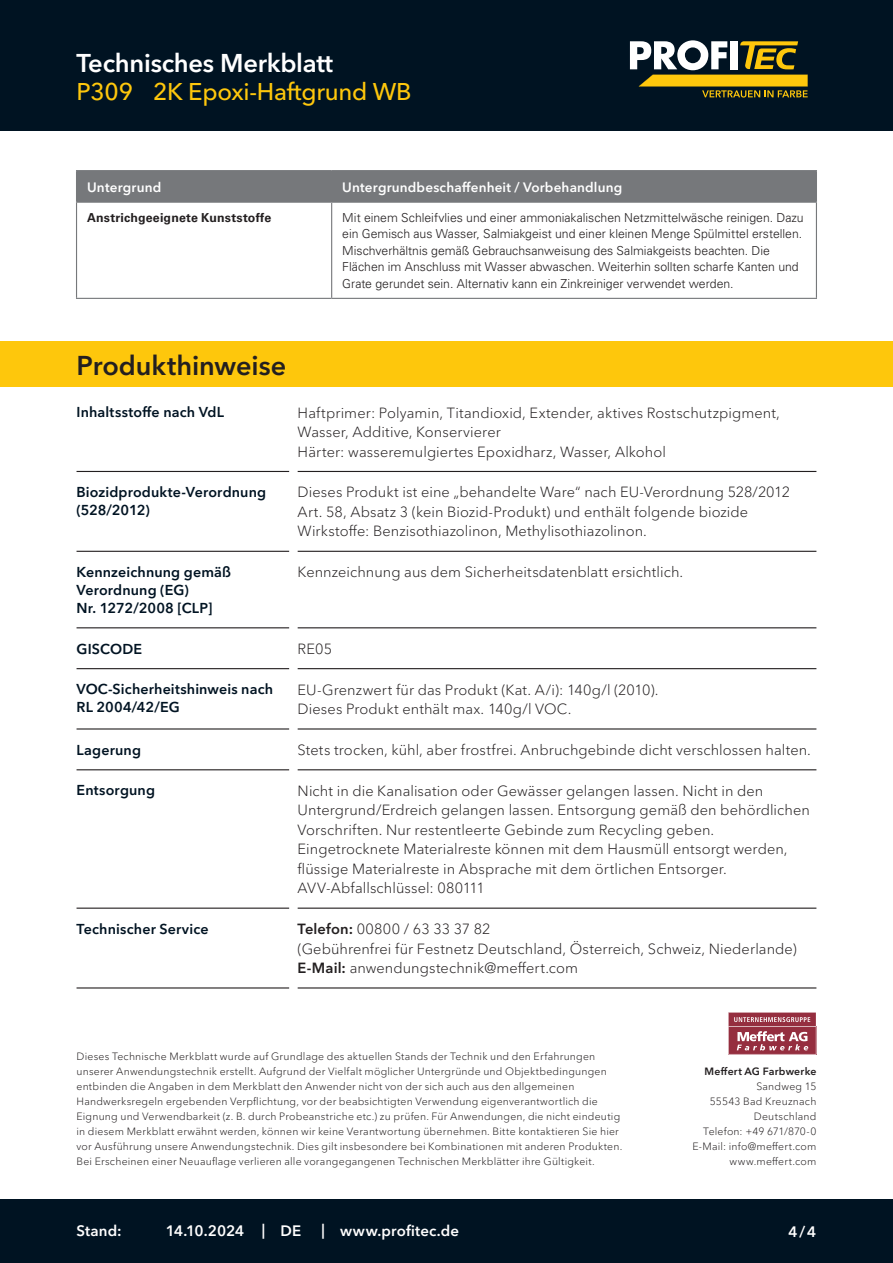
<style>
.page{position:relative;width:893px;height:1263px;background:#fff}
.page>*{position:absolute;margin:0;border:0;box-sizing:border-box;transform-origin:0 0}
.CB_AF_Kapitel_Ueberschrift{font:600 27px "Avenir Next Cyr";letter-spacing:-.005em;color:#231f20}
.CB_AF_Kopf_TM{font:600 25.5px "Avenir Next Cyr";letter-spacing:-.01em;color:#fff}
.CB_AF_Kopf_Produktname_klein{font:500 24px "Avenir Next Cyr";letter-spacing:-.01em;color:#fec70c}
.CB_AF_Fuss_Stand_linksb{font:600 15px "Avenir Next Cyr";letter-spacing:.01em;color:#fff}
.CB_AF_Text_Standard{font:300 14.7px/19.5px "Avenir Next Cyr";letter-spacing:.005em;color:#231f20}
.CB_AF_Abschnitt_Ueberschrift{font:600 14.25px/18px "Avenir Next Cyr";letter-spacing:.01em;color:#001322}
.CB_AF_Tab_Kopfzeile{font:600 13.5px "Avenir Next Cyr";letter-spacing:.015em;color:#fff}
.CB_AF_Tab_Text_Mitte{font:300 12.3px/16.5px "Univers LT Std";color:#231f20}
.CB_AF_Tab_Text_Links{font:700 12.3px "Univers LT Std";letter-spacing:.015em;color:#231f20}
.CB_AF_Disclaimer{font:300 10.5px/15px "Avenir Next Cyr";letter-spacing:.02em;color:#231f20}
.CB_AF_INVKB{font:300 10.5px/15px "Avenir Next Cyr";letter-spacing:.02em;color:#231f20;text-align:right}
.s1{font-weight:600}
</style>
<div class="page">
<div style="left:0;top:0;width:893px;height:131px;background:#001322"></div>
<div style="left:0;top:1199px;width:893px;height:64px;background:#001322"></div>
<div style="left:77px;top:171px;width:739px;height:31px;background:#76787b"></div>
<hr style="left:76px;top:170px;width:256px;height:1px;background:#76787b">
<hr style="left:76px;top:171px;width:1px;height:31px;background:#76787b">
<hr style="left:332px;top:170px;width:485px;height:1px;background:#76787b">
<hr style="left:331px;top:171px;width:1px;height:31px;background:#76787b">
<hr style="left:816px;top:171px;width:1px;height:31px;background:#76787b">
<hr style="left:76px;top:202px;width:256px;height:1px;background:#76787b">
<hr style="left:76px;top:203px;width:1px;height:95px;background:#76787b">
<hr style="left:332px;top:202px;width:485px;height:1px;background:#76787b">
<hr style="left:331px;top:203px;width:1px;height:95px;background:#76787b">
<hr style="left:816px;top:203px;width:1px;height:95px;background:#76787b">
<hr style="left:76px;top:298px;width:256px;height:1px;background:#76787b">
<hr style="left:332px;top:298px;width:485px;height:1px;background:#76787b">
<hr style="left:77px;top:471px;width:212px;height:1px;background:#231f20">
<hr style="left:298px;top:471px;width:518px;height:1px;background:#231f20">
<hr style="left:77px;top:551px;width:212px;height:1px;background:#231f20">
<hr style="left:298px;top:551px;width:518px;height:1px;background:#231f20">
<hr style="left:77px;top:627px;width:212px;height:1px;background:#231f20">
<hr style="left:298px;top:627px;width:518px;height:1px;background:#231f20">
<hr style="left:77px;top:668px;width:212px;height:1px;background:#231f20">
<hr style="left:298px;top:668px;width:518px;height:1px;background:#231f20">
<hr style="left:77px;top:728px;width:212px;height:1px;background:#231f20">
<hr style="left:298px;top:728px;width:518px;height:1px;background:#231f20">
<hr style="left:77px;top:769px;width:212px;height:1px;background:#231f20">
<hr style="left:298px;top:769px;width:518px;height:1px;background:#231f20">
<hr style="left:77px;top:907px;width:212px;height:2px;background:#231f20">
<hr style="left:298px;top:907px;width:518px;height:2px;background:#231f20">
<hr style="left:77px;top:987px;width:212px;height:1px;background:#231f20">
<hr style="left:298px;top:987px;width:518px;height:1px;background:#231f20">
<div style="left:0;top:341px;width:893px;height:46px;background:#fec70c"></div>
<svg style="left:728px;top:1012px;width:88px;height:42px"></svg>
<svg style="left:630px;top:40px;width:178px;height:58px"></svg>
<p class="CB_AF_Kopf_TM" style="left:77px;top:47px;width:258px">Technisches Merkblatt</p>
<p class="CB_AF_Kopf_Produktname_klein" style="left:77px;top:78px;width:58px">P309</p>
<p class="CB_AF_Kopf_Produktname_klein" style="left:153px;top:78px;width:260px">2K Epoxi-Haftgrund WB</p>
<p class="CB_AF_Tab_Kopfzeile" style="left:87px;top:179px;width:76px">Untergrund</p>
<p class="CB_AF_Tab_Kopfzeile" style="left:342px;top:179px;width:281px">Untergrundbeschaffenheit / Vorbehandlung</p>
<p class="CB_AF_Tab_Text_Links" style="left:87px;top:210px;width:186px">Anstrichgeeignete Kunststoffe</p>
<p class="CB_AF_Tab_Text_Mitte" style="left:342px;top:209px;width:463px">Mit einem Schleifvlies und einer ammoniakalischen Netzmittelwäsche reinigen. Dazu ein Gemisch aus Wasser, Salmiakgeist und einer kleinen Menge Spülmittel erstellen.<br>Mischverhältnis gemäß Gebrauchsanweisung des Salmiakgeists beachten. Die Flächen im Anschluss mit Wasser abwaschen. Weiterhin sollten scharfe Kanten und Grate gerundet sein. Alternativ kann ein Zinkreiniger verwendet werden.</p>
<p class="CB_AF_Kapitel_Ueberschrift" style="left:77px;top:349px;width:211px">Produkthinweise</p>
<p class="CB_AF_Abschnitt_Ueberschrift" style="left:77px;top:403px;width:149px">Inhaltsstoffe nach VdL</p>
<p class="CB_AF_Text_Standard" style="left:298px;top:403px;width:484px">Haftprimer: Polyamin, Titandioxid, Extender, aktives Rostschutzpigment,<br>Wasser, Additive, Konservierer<br>Härter: wasseremulgiertes Epoxidharz, Wasser, Alkohol</p>
<p class="CB_AF_Abschnitt_Ueberschrift" style="left:77px;top:483px;width:191px">Biozidprodukte-Verordnung (528/2012)</p>
<p class="CB_AF_Text_Standard" style="left:298px;top:482px;width:494px">Dieses Produkt ist eine „behandelte Ware“ nach EU-Verordnung 528/2012<br>Art. 58, Absatz 3 (kein Biozid-Produkt) und enthält folgende biozide<br>Wirkstoffe: Benzisothiazolinon, Methylisothiazolinon.</p>
<p class="CB_AF_Abschnitt_Ueberschrift" style="left:77px;top:563px;width:156px">Kennzeichnung gemäß<br>Verordnung (EG)<br>Nr. 1272/2008 [CLP]</p>
<p class="CB_AF_Text_Standard" style="left:298px;top:562px;width:387px">Kennzeichnung aus dem Sicherheitsdatenblatt ersichtlich.</p>
<p class="CB_AF_Abschnitt_Ueberschrift" style="left:77px;top:639px;width:67px">GISCODE</p>
<p class="CB_AF_Text_Standard" style="left:298px;top:639px;width:36px">RE05</p>
<p class="CB_AF_Abschnitt_Ueberschrift" style="left:77px;top:680px;width:198px">VOC-Sicherheitshinweis nach<br>RL 2004/42/EG</p>
<p class="CB_AF_Text_Standard" style="left:298px;top:680px;width:362px">EU-Grenzwert für das Produkt (Kat. A/i): 140g/l (2010).<br>Dieses Produkt enthält max. 140g/l VOC.</p>
<p class="CB_AF_Abschnitt_Ueberschrift" style="left:77px;top:741px;width:66px">Lagerung</p>
<p class="CB_AF_Text_Standard" style="left:298px;top:740px;width:515px">Stets trocken, kühl, aber frostfrei. Anbruchgebinde dicht verschlossen halten.</p>
<p class="CB_AF_Abschnitt_Ueberschrift" style="left:77px;top:781px;width:80px">Entsorgung</p>
<p class="CB_AF_Text_Standard" style="left:298px;top:781px;width:514px">Nicht in die Kanalisation oder Gewässer gelangen lassen. Nicht in den Untergrund/Erdreich gelangen lassen. Entsorgung gemäß den behördlichen Vorschriften. Nur restentleerte Gebinde zum Recycling geben.<br>Eingetrocknete Materialreste können mit dem Hausmüll entsorgt werden, flüssige Materialreste in Absprache mit dem örtlichen Entsorger.<br>AVV-Abfallschlüssel: 080111</p>
<p class="CB_AF_Abschnitt_Ueberschrift" style="left:77px;top:920px;width:134px">Technischer Service</p>
<p class="CB_AF_Text_Standard" style="left:298px;top:919px;width:501px"><span class="s1">Telefon:</span> 00800 / 63 33 37 82<br>(Gebührenfrei für Festnetz Deutschland, Österreich, Schweiz, Niederlande)<br><span class="s1">E-Mail:</span> anwendungstechnik@meffert.com</p>
<p class="CB_AF_Disclaimer" style="left:77px;top:1049px;width:547px">Dieses Technische Merkblatt wurde auf Grundlage des aktuellen Stands der Technik und den Erfahrungen unserer Anwendungstechnik erstellt. Aufgrund der Vielfalt möglicher Untergründe und Objektbedingungen entbinden die Angaben in dem Merkblatt den Anwender nicht von der sich auch aus den allgemeinen Handwerksregeln ergebenden Verpflichtung, vor der beabsichtigten Verwendung eigenverantwortlich die Eignung und Verwendbarkeit (z. B. durch Probeanstriche etc.) zu prüfen. Für Anwendungen, die nicht eindeutig in diesem Merkblatt erwähnt werden, können wir keine Verantwortung übernehmen. Bitte kontaktieren Sie hier vor Ausführung unsere Anwendungstechnik. Dies gilt insbesondere bei Kombinationen mit anderen Produkten.<br>Bei Erscheinen einer Neuauflage verlieren alle vorangegangenen Technischen Merkblätter ihre Gültigkeit.</p>
<p class="CB_AF_Fuss_Stand_linksb" style="left:77px;top:1222px;width:47px">Stand:</p>
<p class="CB_AF_Fuss_Stand_linksb" style="left:166px;top:1222px;width:80px">14.10.2024</p>
<p class="CB_AF_Fuss_Stand_linksb" style="left:262px;top:1221px;width:5px">|</p>
<p class="CB_AF_Fuss_Stand_linksb" style="left:281px;top:1222px;width:22px">DE</p>
<p class="CB_AF_Fuss_Stand_linksb" style="left:321px;top:1221px;width:5px">|</p>
<p class="CB_AF_Fuss_Stand_linksb" style="left:340px;top:1222px;width:120px">www.profitec.de</p>
<p class="CB_AF_INVKB" style="left:693px;top:1064px;width:125px"><span class="s1">Meffert AG Farbwerke<br></span>Sandweg 15<br>55543 Bad Kreuznach<br>Deutschland<br>Telefon: +49 671/870-0<br>E-Mail: info@meffert.com www.meffert.com</p>
<p class="CB_AF_Fuss_Stand_linksb" style="left:788px;top:1222px;width:29px">4/4</p>
</div>
